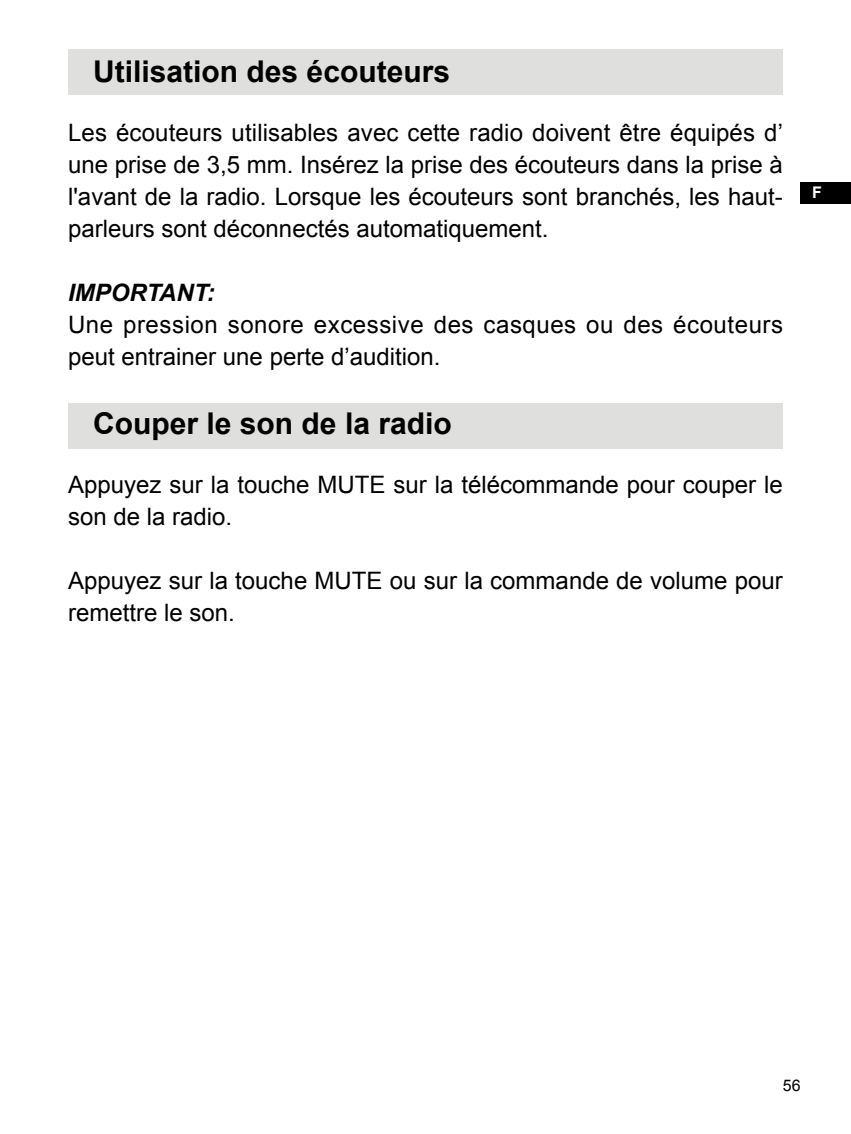
<style>
.page{position:relative;width:851px;height:1134px;background:#fff}
.page>*{position:absolute;margin:0;border:0;box-sizing:border-box;transform-origin:0 0}
.t1{font:700 30px "Arial";color:#000}
.t2{font:24px/32px "Arial";color:#000}
.t3{font:24px/32px "Arial";letter-spacing:.025em;color:#000}
.t4{font:italic 700 24px "Arial";color:#000}
.t5{font:16px "Arial";color:#000}
.t6{font:700 16px "Arial";color:#fff}
</style>
<div class="page">
<div style="left:800px;top:182px;width:50px;height:21px;background:#000"></div>
<div style="left:68px;top:403px;width:714px;height:45px;background:#dfdfde"></div>
<div style="left:68px;top:50px;width:714px;height:45px;background:#dfdfde"></div>
<p class="t1" style="left:93px;top:52px;width:358px">Utilisation des écouteurs</p>
<p class="t2" style="left:68px;top:117px;width:716px;text-align:justify">Les écouteurs utilisables avec cette radio doivent être équipés d’ une prise de 3,5 mm. Insérez la prise des écouteurs dans la prise à l'avant de la radio. Lorsque les écouteurs sont branchés, les haut&shy;parleurs sont déconnectés automatiquement.</p>
<p class="t4" style="left:68px;top:277px;width:148px">IMPORTANT:</p>
<p class="t3" style="left:68px;top:309px;width:716px">Une pression sonore excessive des casques ou des écouteurs peut entrainer une perte d’audition.</p>
<p class="t1" style="left:93px;top:404px;width:360px">Couper le son de la radio</p>
<p class="t2" style="left:68px;top:469px;width:716px">Appuyez sur la touche MUTE sur la télécommande pour couper le son de la radio.</p>
<p class="t2" style="left:68px;top:565px;width:716px">Appuyez sur la touche MUTE ou sur la commande de volume pour remettre le son.</p>
<p class="t6" style="left:811px;top:182px;width:11px">F</p>
<p class="t5" style="left:782px;top:1075px;width:19px">56</p>
</div>
